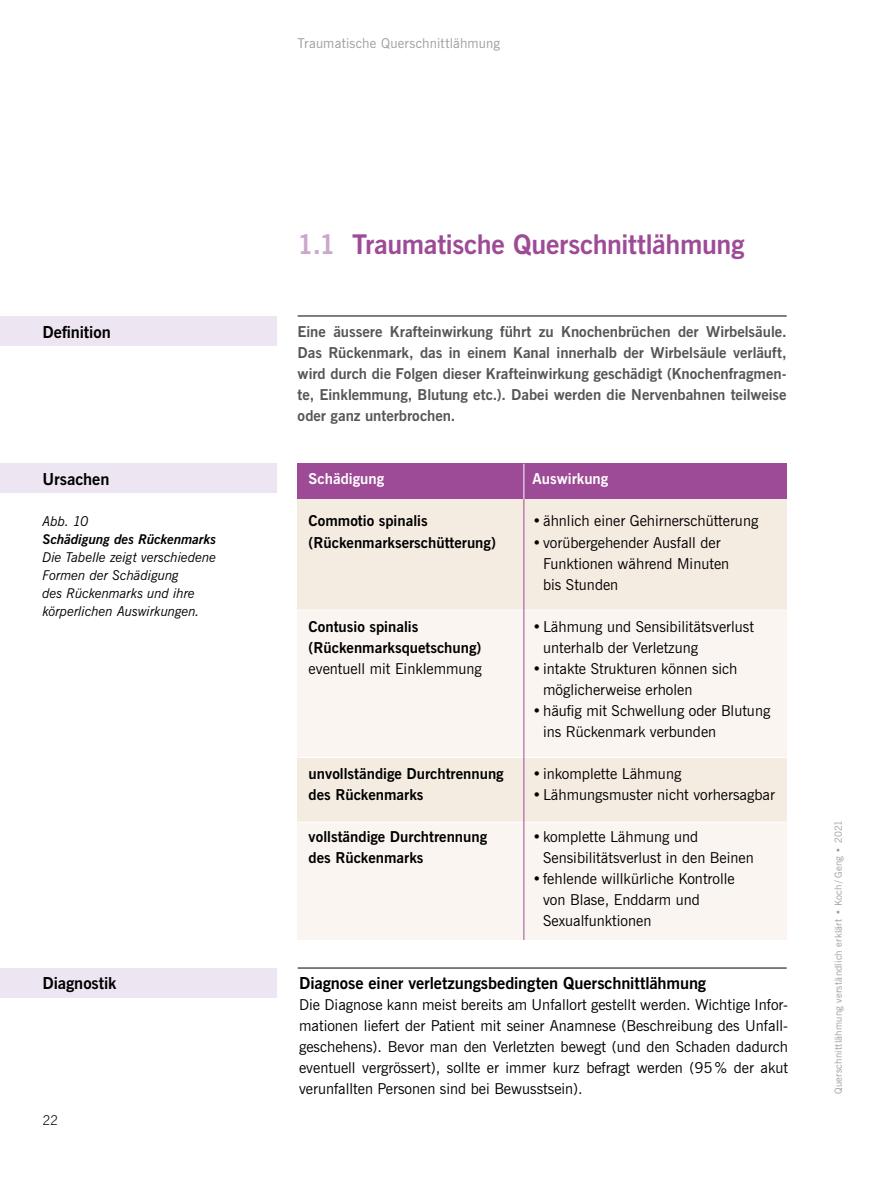
<style>
.page{position:relative;width:893px;height:1191px;background:#fff}
.page>*{position:absolute;margin:0;border:0;box-sizing:border-box;transform-origin:0 0}
.t1{font:700 27px "News Gothic BT";letter-spacing:-.015em;color:#9e4b97}
.t2{font:700 16.5px "News Gothic BT";letter-spacing:-.005em;color:#000}
.t3{font:15px/21px "News Gothic BT";color:#000}
.t4{font:700 15px/21px "News Gothic BT";color:#565656;text-align:justify}
.t5{font:700 15px/21px "News Gothic BT";color:#000}
.t6{font:700 15px "News Gothic BT";color:#fff}
.t7{font:italic 13.5px/18px "News Gothic BT";letter-spacing:-.01em;color:#000}
.t8{font:13.5px "News Gothic BT";letter-spacing:.015em;color:#9c9d9d}
.t9{font:italic 700 13.5px "News Gothic BT";color:#000}
.t10{font:300 13.5px "News Gothic BT";color:#000}
.t11{font:9.75px "News Gothic BT";letter-spacing:.025em;color:#9c9d9d}
.s1{color:#cba7cf}
</style>
<div class="page">
<div style="left:298px;top:463px;width:489px;height:147px;background:#f5ece1"></div>
<div style="left:298px;top:757px;width:489px;height:64px;background:#f5ece1"></div>
<div style="left:298px;top:822px;width:489px;height:118px;background:#faf5f0"></div>
<div style="left:298px;top:610px;width:489px;height:147px;background:#faf5f0"></div>
<hr style="left:298px;top:315px;width:489px;height:1px;background:#000">
<hr style="left:298px;top:967px;width:489px;height:1px;background:#000">
<div style="left:0;top:967px;width:276px;height:30px;background:#eee5f2"></div>
<div style="left:0;top:463px;width:276px;height:30px;background:#eee5f2"></div>
<div style="left:0;top:316px;width:276px;height:30px;background:#eee5f2"></div>
<div style="left:298px;top:463px;width:489px;height:36px;background:#9e4b97"></div>
<hr style="left:298px;top:822px;width:489px;height:1px;background:#fff">
<hr style="left:298px;top:610px;width:489px;height:1px;background:#fff">
<hr style="left:298px;top:757px;width:489px;height:1px;background:#fff">
<hr style="left:523px;top:464px;width:1px;height:35px;background:#fff">
<hr style="left:523px;top:499px;width:1px;height:441px;background:#9e4b97">
<p class="t2" style="left:43px;top:322px;width:70px">Definition</p>
<p class="t2" style="left:43px;top:469px;width:68px">Ursachen</p>
<p class="t7" style="left:43px;top:512px;width:48px">Abb. 10</p>
<p class="t9" style="left:43px;top:531px;width:175px">Schädigung des Rückenmarks</p>
<p class="t7" style="left:43px;top:548px;width:175px">Die Tabelle zeigt verschiedene<br>Formen der Schädigung<br>des Rückenmarks und ihre körperlichen Auswirkungen.</p>
<p class="t2" style="left:43px;top:973px;width:75px">Diagnostik</p>
<p class="t10" style="left:43px;top:1111px;width:17px">22</p>
<p class="t8" style="left:298px;top:35px;width:204px">Traumatische Querschnittlähmung</p>
<h1 class="t1" style="left:298px;top:228px;width:448px"><span class="s1">1.1</span> Traumatische Querschnittlähmung</h1>
<p class="t4" style="left:298px;top:321px;width:491px">Eine äussere Krafteinwirkung führt zu Knochenbrüchen der Wirbelsäule.<br>Das Rückenmark, das in einem Kanal innerhalb der Wirbelsäule verläuft, wird durch die Folgen dieser Krafteinwirkung geschädigt (Knochenfragmen&shy;te, Einklemmung, Blutung etc.). Dabei werden die Nervenbahnen teilweise oder ganz unterbrochen.</p>
<p class="t6" style="left:309px;top:470px;width:77px">Schädigung</p>
<p class="t5" style="left:309px;top:510px;width:189px">Commotio spinalis (Rückenmarkserschütterung)</p>
<p class="t5" style="left:309px;top:615px;width:174px">Contusio spinalis (Rückenmarksquetschung)</p>
<p class="t3" style="left:309px;top:657px;width:175px">eventuell mit Einklemmung</p>
<p class="t5" style="left:309px;top:762px;width:197px">unvollständige Durchtrennung des Rückenmarks</p>
<p class="t5" style="left:309px;top:825px;width:180px">vollständige Durchtrennung des Rückenmarks</p>
<p class="t6" style="left:533px;top:470px;width:77px">Auswirkung</p>
<p class="t3" style="left:533px;top:510px;width:227px">•ähnlich einer Gehirnerschütterung</p>
<p class="t3" style="left:543px;top:531px;width:188px;text-indent:-10px">•vorübergehender Ausfall der<br>Funktionen während Minuten bis Stunden</p>
<p class="t3" style="left:543px;top:615px;width:212px;text-indent:-10px">•Lähmung und Sensibilitätsverlust unterhalb der Verletzung</p>
<p class="t3" style="left:543px;top:657px;width:196px;text-indent:-10px">•intakte Strukturen können sich möglicherweise erholen</p>
<p class="t3" style="left:543px;top:699px;width:229px;text-indent:-10px">•häufig mit Schwellung oder Blutung ins Rückenmark verbunden</p>
<p class="t3" style="left:533px;top:762px;width:150px">•inkomplette Lähmung</p>
<p class="t3" style="left:533px;top:783px;width:244px">•Lähmungsmuster nicht vorhersagbar</p>
<p class="t3" style="left:543px;top:825px;width:212px;text-indent:-10px">•komplette Lähmung und<br>Sensibilitätsverlust in den Beinen</p>
<p class="t3" style="left:543px;top:867px;width:193px;text-indent:-10px">•fehlende willkürliche Kontrolle von Blase, Enddarm und<br>Sexualfunktionen</p>
<p class="t2" style="left:299px;top:972px;width:409px">Diagnose einer verletzungsbedingten Querschnittlähmung</p>
<p class="t3" style="left:299px;top:993px;width:490px;text-align:justify">Die Diagnose kann meist bereits am Unfallort gestellt werden. Wichtige Infor&shy;mationen liefert der Patient mit seiner Anamnese (Beschreibung des Unfall&shy;geschehens). Bevor man den Verletzten bewegt (und den Schaden dadurch eventuell vergrössert), sollte er immer kurz befragt werden (95% der akut verunfallten Personen sind bei Bewusstsein).</p>
<p class="t11" style="left:833px;top:1094px;width:276px;rotate:-90deg">Querschnittlähmung verständlich erklärt • Koch / Geng • 2021</p>
</div>
